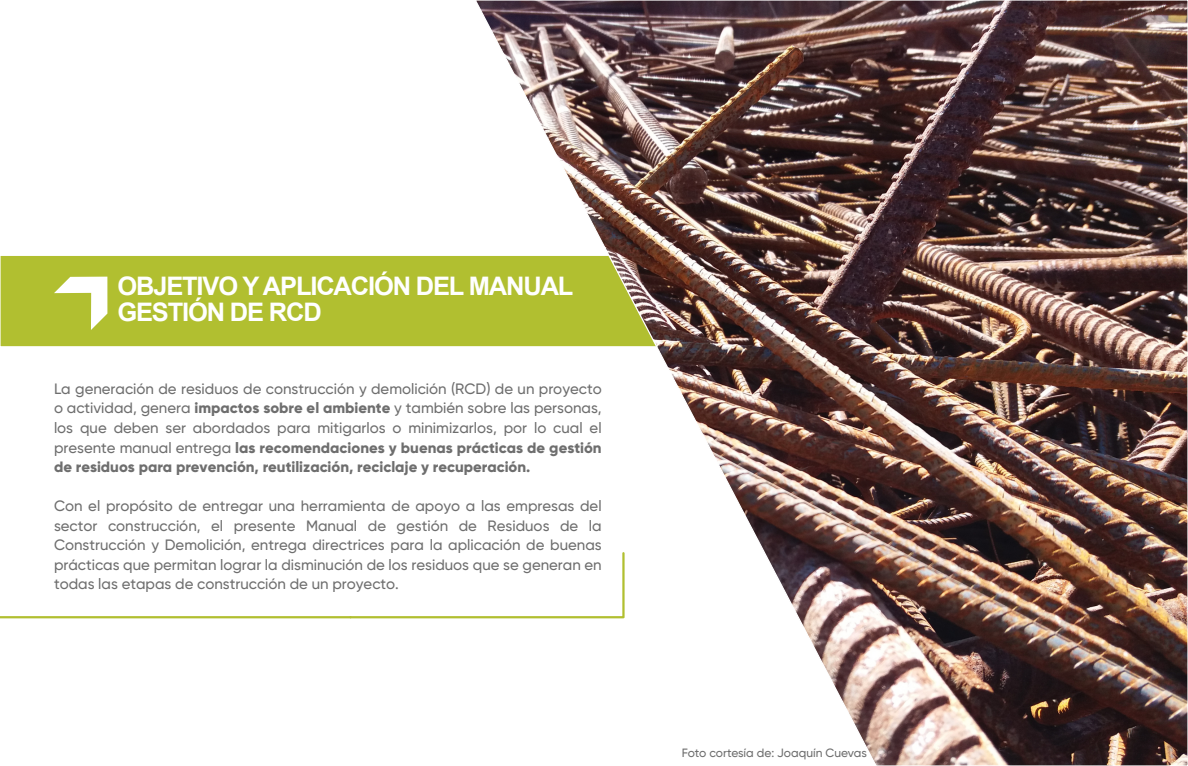
<style>
.page{position:relative;width:1188px;height:766px;background:#fff}
.page>*{position:absolute;margin:0;border:0;box-sizing:border-box;transform-origin:0 0}
.t1{font:700 25.5px/25.5px "Arial";letter-spacing:-.045em;color:#fff}
.t2{font:500 15px/19.5px "Gilroy";color:#6e6e6e;text-align:justify}
.t3{font:500 12px "Gilroy";color:#6e6e6e}
.s1{font-weight:800}
</style>
<div class="page">
<div style="left:0;top:255px;width:1188px;height:92px;background:#b1bf30;border:1px solid #fff"></div>
<img style="left:474px;top:0;width:714px;height:765px">
<hr style="left:0;top:616px;width:351px;height:2px;background:#b1bf30">
<svg style="left:348px;top:551px;width:278px;height:68px"></svg>
<svg style="left:54px;top:276px;width:53px;height:54px"></svg>
<h1 class="t1" style="left:117px;top:276px;width:458px">OBJETIVO Y APLICACIÓN DEL MANUAL<br>GESTIÓN DE RCD</h1>
<p class="t2" style="left:54px;top:380px;width:549px">La generación de residuos de construcción y demolición (RCD) de un proyecto o actividad, genera <span class="s1">impactos sobre el ambiente</span> y también sobre las personas, los que deben ser abordados para mitigarlos o minimizarlos, por lo cual el presente manual entrega <span class="s1">las recomendaciones y buenas prácticas de gestión de residuos para prevención, reutilización, reciclaje y recuperación.</span></p>
<p class="t2" style="left:54px;top:497px;width:549px">Con el propósito de entregar una herramienta de apoyo a las empresas del sector construcción, el presente Manual de gestión de Residuos de la Construcción y Demolición, entrega directrices para la aplicación de buenas prácticas que permitan lograr la disminución de los residuos que se generan en todas las etapas de construcción de un proyecto.</p>
<p class="t3" style="left:682px;top:748px;width:187px">Foto cortesía de: Joaquín Cuevas</p>
</div>
